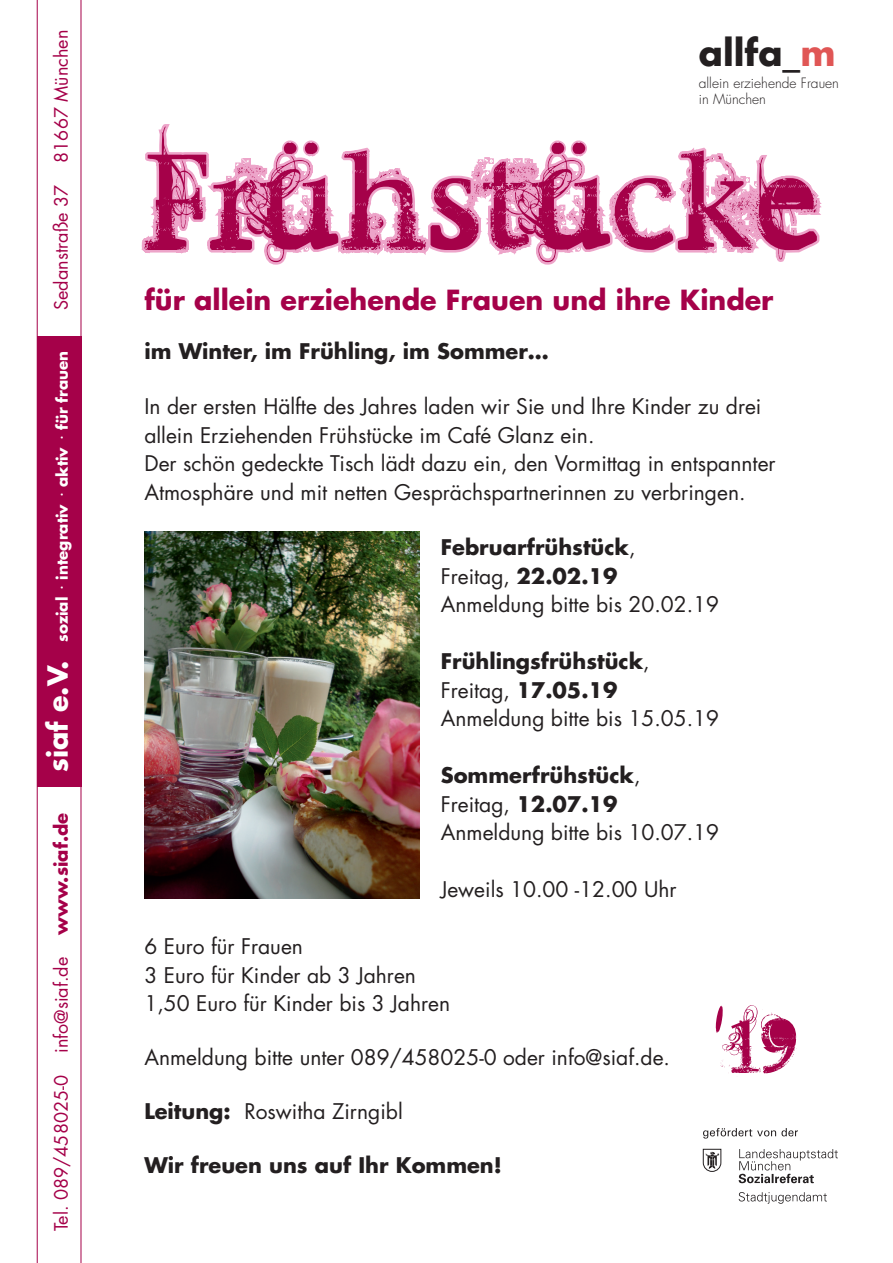
<style>
.page{position:relative;width:893px;height:1263px;background:#fff}
.page>*{position:absolute;margin:0;border:0;box-sizing:border-box;transform-origin:0 0}
.t1{font:127.05px "Undecapped Vinyl";color:#a50149}
.t2{font:71.1px "Undecapped Vinyl";color:#a50149}
.t3{font:700 35.55px "Futura";color:#231f20}
.t4{font:700 27px "Futura";color:#a50149}
.t5{font:21px/28.5px "Futura";color:#231f20}
.t6{font:700 21px "Futura";color:#231f20}
.t7{font:18px "Futura";color:#a50149}
.t8{font:700 15px "Futura";color:#fff}
.t9{font:300 13.8px/16.6px "Futura";color:#231f20}
.s1{color:#e05655}
.s2{font-size:27px}
.s3{font-weight:700}
</style>
<div class="page">
<svg style="left:716px;top:1006px;width:7px;height:27px"></svg>
<img style="left:144px;top:531px;width:276px;height:367px">
<hr style="left:37px;top:0;width:1px;height:1263px;background:#a50149">
<hr style="left:81px;top:0;width:1px;height:1263px;background:#a50149">
<div style="left:37px;top:337px;width:44px;height:450px;background:#a50149"></div>
<svg style="left:739px;top:1149px;width:99px;height:34px"></svg>
<svg style="left:703px;top:1149px;width:18px;height:23px"></svg>
<svg style="left:739px;top:1192px;width:88px;height:12px"></svg>
<svg style="left:703px;top:1128px;width:95px;height:10px"></svg>
<svg style="left:141px;top:124px;width:681px;height:141px"></svg>
<p class="t7" style="left:49px;top:310px;width:281px;rotate:-90deg">Sedanstraße 37 81667 München</p>
<h3 class="t3" style="left:699px;top:28px;width:138px">allfa_<span class="s1">m</span></h3>
<p class="t9" style="left:699px;top:75px;width:142px">allein erziehende Frauen in München</p>
<h1 class="t1" style="left:144px;top:104px;width:679px">Fruhstucke</h1>
<p class="t4" style="left:144px;top:281px;width:630px">für allein erziehende Frauen und ihre Kinder</p>
<p class="t8" style="left:52px;top:772px;width:423px;rotate:-90deg"><span class="s2">siaf e.V.</span> sozial <sup>.</sup> integrativ <sup>.</sup> aktiv <sup>.</sup> für frauen</p>
<p class="t7" style="left:49px;top:1231px;width:420px;rotate:-90deg">Tel. 089/458025-0 info@siaf.de <span class="s3">www.siaf.de</span></p>
<p class="t6" style="left:144px;top:336px;width:406px">im Winter, im Frühling, im Sommer…</p>
<p class="t5" style="left:144px;top:392px;width:633px">In der ersten Hälfte des Jahres laden wir Sie und Ihre Kinder zu drei allein Erziehenden Frühstücke im Café Glanz ein.<br>Der schön gedeckte Tisch lädt dazu ein, den Vormittag in entspannter Atmosphäre und mit netten Gesprächspartnerinnen zu verbringen.</p>
<p class="t5" style="left:441px;top:533px;width:280px"><span class="s3">Februarfrühstück</span>,<br>Freitag, <span class="s3">22.02.19<br></span>Anmeldung bitte bis 20.02.19</p>
<p class="t5" style="left:441px;top:647px;width:280px"><span class="s3">Frühlingsfrühstück</span>,<br>Freitag, <span class="s3">17.05.19<br></span>Anmeldung bitte bis 15.05.19</p>
<p class="t5" style="left:441px;top:761px;width:280px"><span class="s3">Sommerfrühstück</span>,<br>Freitag, <span class="s3">12.07.19<br></span>Anmeldung bitte bis 10.07.19</p>
<p class="t5" style="left:441px;top:875px;width:237px">Jeweils 10.00 -12.00 Uhr</p>
<p class="t5" style="left:144px;top:932px;width:307px">6 Euro für Frauen<br>3 Euro für Kinder ab 3 Jahren<br>1,50 Euro für Kinder bis 3 Jahren</p>
<p class="t5" style="left:144px;top:1043px;width:527px">Anmeldung bitte unter 089/458025-0 oder info@siaf.de.</p>
<p class="t5" style="left:144px;top:1097px;width:260px"><span class="s3">Leitung:</span> Roswitha Zirngibl</p>
<p class="t6" style="left:144px;top:1151px;width:359px">Wir freuen uns auf Ihr Kommen!</p>
<h2 class="t2" style="left:731px;top:991px;width:69px">19</h2>
</div>
